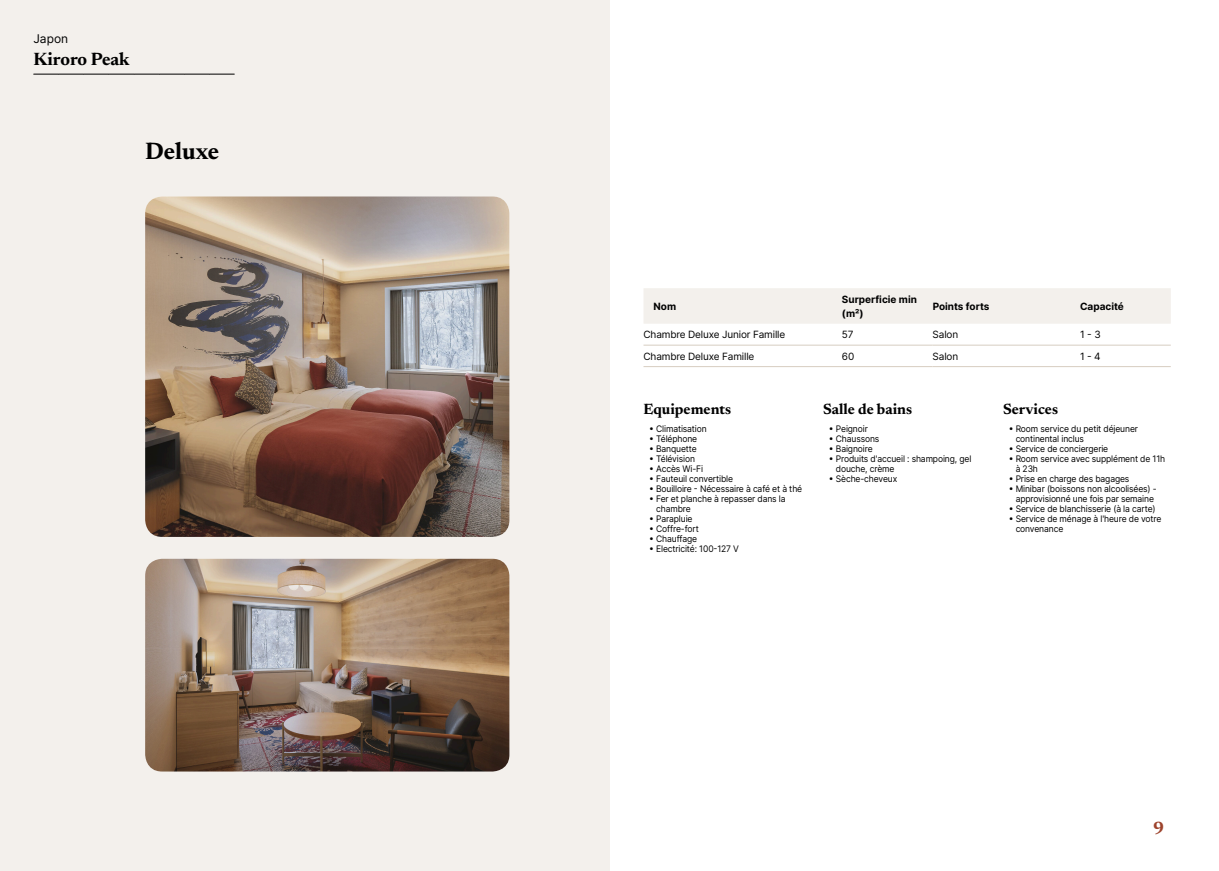
<style>
.page{position:relative;width:1219px;height:871px;background:#fff}
.page>*{position:absolute;margin:0;border:0;box-sizing:border-box;transform-origin:0 0}
.t1{font:700 24px "Newsreader 24 pt";color:#000}
.t2{font:700 18px "Newsreader 24 pt";color:#000}
.t3{font:700 18px "Newsreader 24 pt";color:#9d432c}
.t4{font:700 15px "Newsreader 24 pt";color:#000}
.t5{font:12px "Inter";color:#000}
.t6{font:10px "Inter";letter-spacing:-.015em;color:#000}
.t7{font:700 10px/14px "Inter";color:#000}
.t8{font:9px/10px "Inter";letter-spacing:-.015em;color:#000;scale:.95 1}
</style>
<div class="page">
<div style="left:0;top:0;width:609px;height:870px;background:#f3f0ec"></div>
<img style="left:145px;top:196px;width:364px;height:340px">
<img style="left:145px;top:558px;width:364px;height:213px">
<svg style="left:34px;top:74px;width:200px;height:1px"></svg>
<div style="left:644px;top:288px;width:527px;height:35px;background:#f3f0ec"></div>
<hr style="left:643px;top:344px;width:199px;height:1px;background:#d7cdc1">
<hr style="left:842px;top:344px;width:91px;height:1px;background:#d7cdc1">
<hr style="left:933px;top:344px;width:147px;height:1px;background:#d7cdc1">
<hr style="left:1080px;top:344px;width:91px;height:1px;background:#d7cdc1">
<hr style="left:643px;top:366px;width:199px;height:1px;background:#d7cdc1">
<hr style="left:842px;top:366px;width:91px;height:1px;background:#d7cdc1">
<hr style="left:933px;top:366px;width:147px;height:1px;background:#d7cdc1">
<hr style="left:1080px;top:366px;width:91px;height:1px;background:#d7cdc1">
<h3 class="t5" style="left:33px;top:30px;width:36px">Japon</h3>
<h2 class="t2" style="left:33px;top:46px;width:98px">Kiroro Peak</h2>
<h1 class="t1" style="left:145px;top:134px;width:76px">Deluxe</h1>
<p class="t7" style="left:653px;top:298px;width:24px">Nom</p>
<p class="t7" style="left:842px;top:291px;width:77px">Surperficie min (m²)</p>
<p class="t7" style="left:933px;top:298px;width:58px">Points forts</p>
<p class="t7" style="left:1080px;top:298px;width:45px">Capacité</p>
<p class="t6" style="left:643px;top:327px;width:143px">Chambre Deluxe Junior Famille</p>
<p class="t6" style="left:842px;top:327px;width:13px">57</p>
<p class="t6" style="left:933px;top:327px;width:27px">Salon</p>
<p class="t6" style="left:1080px;top:327px;width:22px">1 - 3</p>
<p class="t6" style="left:643px;top:348px;width:112px">Chambre Deluxe Famille</p>
<p class="t6" style="left:842px;top:348px;width:14px">60</p>
<p class="t6" style="left:933px;top:348px;width:27px">Salon</p>
<p class="t6" style="left:1080px;top:348px;width:22px">1 - 4</p>
<h3 class="t4" style="left:643px;top:397px;width:89px">Equipements</h3>
<p class="t8" style="left:649px;top:423px;width:62px">• Climatisation</p>
<p class="t8" style="left:649px;top:433px;width:52px">• Téléphone</p>
<p class="t8" style="left:649px;top:443px;width:52px">• Banquette</p>
<p class="t8" style="left:649px;top:453px;width:50px">• Télévision</p>
<p class="t8" style="left:649px;top:463px;width:58px">• Accès Wi-Fi</p>
<p class="t8" style="left:649px;top:473px;width:90px">• Fauteuil convertible</p>
<p class="t8" style="left:649px;top:483px;width:163px">• Bouilloire - Nécessaire à café et à thé</p>
<p class="t8" style="left:656px;top:493px;width:138px;text-indent:-7px">• Fer et planche à repasser dans la chambre</p>
<p class="t8" style="left:649px;top:513px;width:47px">• Parapluie</p>
<p class="t8" style="left:649px;top:523px;width:54px">• Coffre-fort</p>
<p class="t8" style="left:649px;top:533px;width:52px">• Chauffage</p>
<p class="t8" style="left:649px;top:543px;width:96px">• Electricité: 100-127 V</p>
<h3 class="t4" style="left:823px;top:397px;width:90px">Salle de bains</h3>
<p class="t8" style="left:829px;top:423px;width:43px">• Peignoir</p>
<p class="t8" style="left:829px;top:433px;width:55px">• Chaussons</p>
<p class="t8" style="left:829px;top:443px;width:47px">• Baignoire</p>
<p class="t8" style="left:836px;top:453px;width:144px;text-indent:-7px">• Produits d'accueil : shampoing, gel douche, crème</p>
<p class="t8" style="left:829px;top:473px;width:73px">• Sèche-cheveux</p>
<h3 class="t4" style="left:1003px;top:397px;width:57px">Services</h3>
<p class="t8" style="left:1016px;top:423px;width:130px;text-indent:-7px">• Room service du petit déjeuner continental inclus</p>
<p class="t8" style="left:1009px;top:443px;width:106px">• Service de conciergerie</p>
<p class="t8" style="left:1016px;top:453px;width:159px;text-indent:-7px">• Room service avec supplément de 11h à 23h</p>
<p class="t8" style="left:1009px;top:473px;width:129px">• Prise en charge des bagages</p>
<p class="t8" style="left:1009px;top:483px;width:157px;text-align:center">• Minibar (boissons non alcoolisées) - approvisionné une fois par semaine</p>
<p class="t8" style="left:1009px;top:503px;width:156px">• Service de blanchisserie (à la carte)</p>
<p class="t8" style="left:1016px;top:513px;width:155px;text-indent:-7px">• Service de ménage à l'heure de votre convenance</p>
<h2 class="t3" style="left:1153px;top:814px;width:13px">9</h2>
</div>
